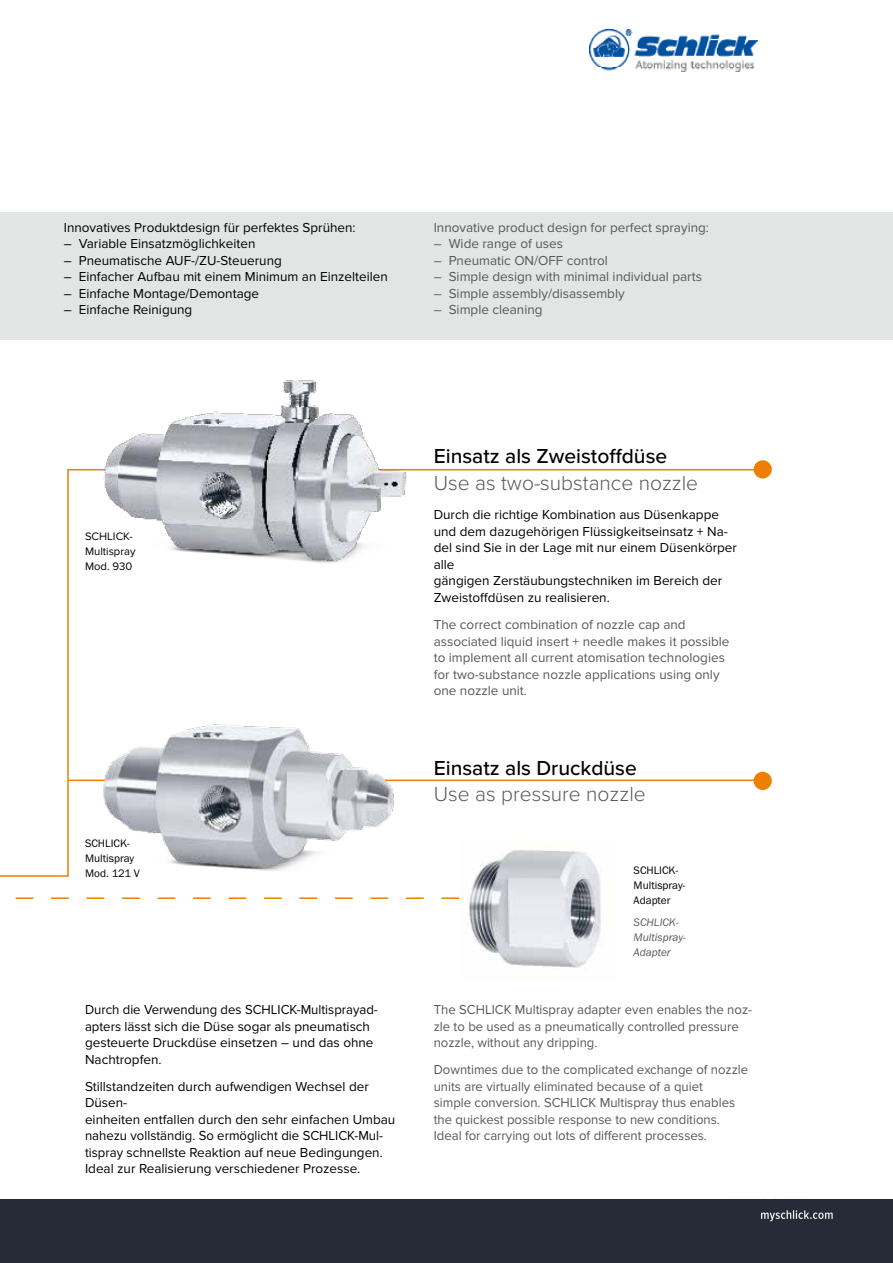
<style>
.page{position:relative;width:893px;height:1263px;background:#fff}
.page>*{position:absolute;margin:0;border:0;box-sizing:border-box;transform-origin:0 0}
.t1{font:300 21px "Proxima Nova";color:#58585a}
.t2{font:500 21px "Proxima Nova";color:#000}
.t3{font:13.5px/16.5px "Proxima Nova";color:#000}
.t4{font:13.5px/16.5px "Proxima Nova";color:#58585a}
.t5{font:600 12.75px "Proxima Nova Cond";letter-spacing:.01em;color:#fff}
.t6{font:11.25px/15px "Franklin Gothic Itc T";color:#000}
.t7{font:italic 11.25px/15px "Franklin Gothic Itc T";color:#58585a}
.t8{font:11.25px/15px "Proxima Nova";color:#000}
</style>
<div class="page">
<img style="left:590px;top:30px;width:168px;height:41px">
<div style="left:0;top:213px;width:893px;height:127px;background:#e3e4e4"></div>
<div style="left:754px;top:772px;width:18px;height:18px;background:#ee7f00;border-radius:50%"></div>
<div style="left:754px;top:460px;width:18px;height:18px;background:#ee7f00;border-radius:50%"></div>
<svg style="left:0;top:468px;width:765px;height:409px"></svg>
<hr style="left:68px;top:779px;width:691px;height:2px;background:#ee7f00">
<img style="left:459px;top:841px;width:158px;height:127px">
<img style="left:78px;top:380px;width:331px;height:195px">
<svg style="left:15px;top:897px;width:444px;height:2px"></svg>
<img style="left:90px;top:709px;width:319px;height:168px">
<div style="left:0;top:1199px;width:893px;height:64px;background:#262c37"></div>
<p class="t3" style="left:64px;top:219px;width:293px">Innovatives Produktdesign für perfektes Sprühen:</p>
<p class="t3" style="left:64px;top:236px;width:193px">– Variable Einsatzmöglichkeiten</p>
<p class="t3" style="left:64px;top:252px;width:220px">– Pneumatische AUF-/ZU-Steuerung</p>
<p class="t3" style="left:64px;top:269px;width:326px">– Einfacher Aufbau mit einem Minimum an Einzelteilen</p>
<p class="t3" style="left:64px;top:285px;width:197px">– Einfache Montage/Demontage</p>
<p class="t3" style="left:64px;top:302px;width:130px">– Einfache Reinigung</p>
<p class="t4" style="left:434px;top:219px;width:277px">Innovative product design for perfect spraying:</p>
<p class="t4" style="left:434px;top:236px;width:131px">– Wide range of uses</p>
<p class="t4" style="left:434px;top:252px;width:176px">– Pneumatic ON/OFF control</p>
<p class="t4" style="left:434px;top:269px;width:270px">– Simple design with minimal individual parts</p>
<p class="t4" style="left:434px;top:285px;width:192px">– Simple assembly/disassembly</p>
<p class="t4" style="left:434px;top:302px;width:110px">– Simple cleaning</p>
<p class="t8" style="left:85px;top:529px;width:52px">SCHLICK-<br>Multispray<br>Mod. 930</p>
<p class="t6" style="left:85px;top:835px;width:56px">SCHLICK-<br>Multispray<br>Mod. 121 V</p>
<p class="t3" style="left:85px;top:1002px;width:294px">Durch die Verwendung des SCHLICK-Multisprayad&shy;apters lässt sich die Düse sogar als pneumatisch gesteuerte Druckdüse einsetzen – und das ohne Nachtropfen.</p>
<p class="t3" style="left:85px;top:1078px;width:312px">Stillstandzeiten durch aufwendigen Wechsel der Düsen-<br>einheiten entfallen durch den sehr einfachen Umbau nahezu vollständig. So ermöglicht die SCHLICK-Mul&shy;tispray schnellste Reaktion auf neue Bedingungen.<br>Ideal zur Realisierung verschiedener Prozesse.</p>
<h1 class="t2" style="left:434px;top:444px;width:235px">Einsatz als Zweistoffdüse</h1>
<h1 class="t1" style="left:434px;top:471px;width:266px">Use as two-substance nozzle</h1>
<p class="t3" style="left:434px;top:507px;width:305px">Durch die richtige Kombination aus Düsenkappe und dem dazugehörigen Flüssigkeitseinsatz + Na&shy;del sind Sie in der Lage mit nur einem Düsenkörper alle<br>gängigen Zerstäubungstechniken im Bereich der Zweistoffdüsen zu realisieren.</p>
<p class="t4" style="left:434px;top:617px;width:297px">The correct combination of nozzle cap and associated liquid insert + needle makes it possible to implement all current atomisation technologies for two-substance nozzle applications using only one nozzle unit.</p>
<h1 class="t2" style="left:434px;top:756px;width:205px">Einsatz als Druckdüse</h1>
<h1 class="t1" style="left:434px;top:782px;width:213px">Use as pressure nozzle</h1>
<p class="t6" style="left:634px;top:863px;width:53px">SCHLICK-<br>Multispray-<br>Adapter</p>
<p class="t7" style="left:634px;top:914px;width:54px">SCHLICK-<br>Multispray-<br>Adapter</p>
<p class="t4" style="left:434px;top:1002px;width:320px">The SCHLICK Multispray adapter even enables the noz&shy;zle to be used as a pneumatically controlled pressure nozzle, without any dripping.</p>
<p class="t4" style="left:434px;top:1062px;width:316px">Downtimes due to the complicated exchange of nozzle units are virtually eliminated because of a quiet<br>simple conversion. SCHLICK Multispray thus enables the quickest possible response to new conditions.<br>Ideal for carrying out lots of different processes.</p>
<p class="t5" style="left:760px;top:1207px;width:75px">myschlick.com</p>
</div>
